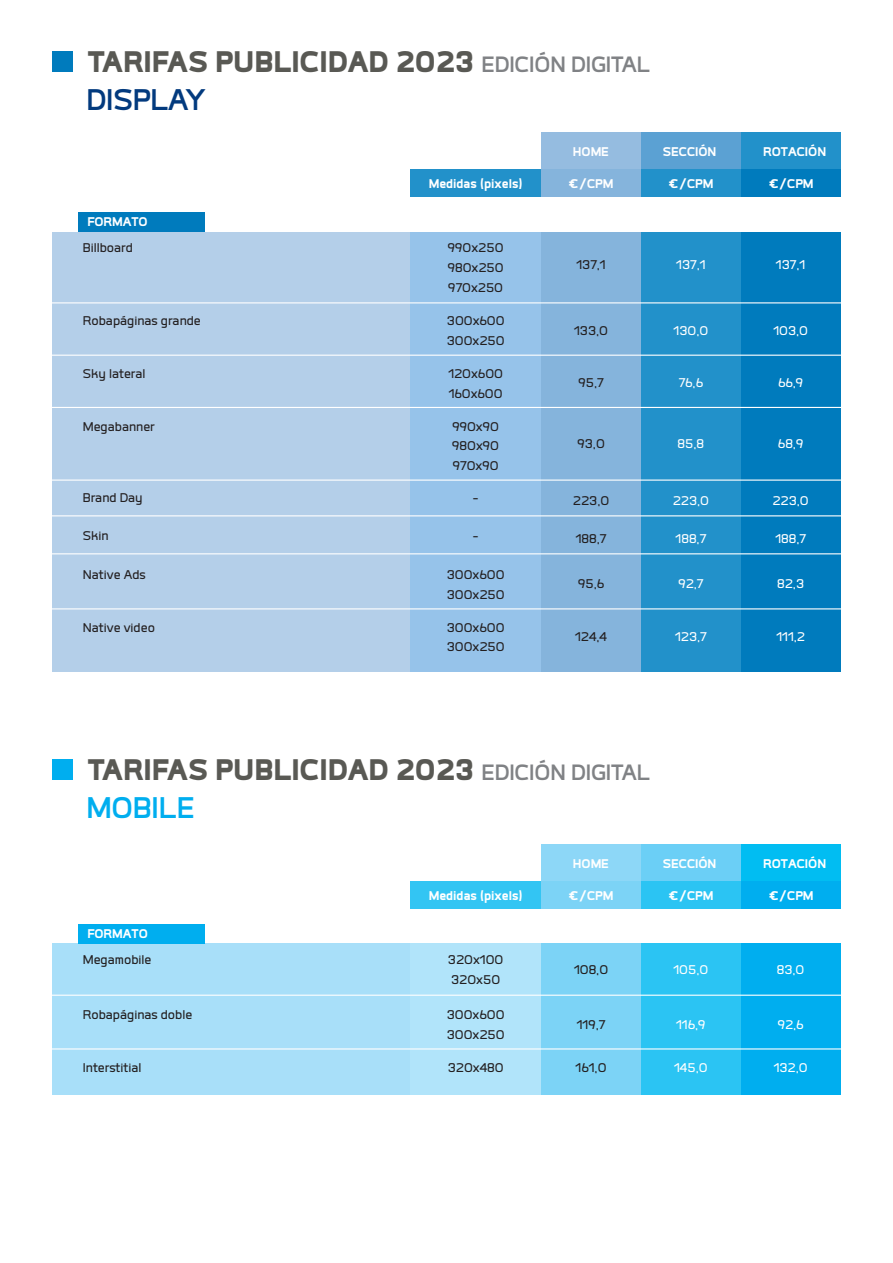
<style>
.page{position:relative;width:893px;height:1263px;background:#fff}
.page>*{position:absolute;margin:0;border:0;box-sizing:border-box;transform-origin:0 0}
.t1{font:700 39px "Labrador A";color:#023a7e}
.t2{font:700 39px "Labrador A";color:#00aeef}
.t3{font:900 38.85px "Labrador A";color:#595954}
.t4{font:500 16.5px/19.8px "Labrador A";color:#231f20}
.t5{font:800 16.5px "Labrador A";color:#fff}
.t6{font:500 16.5px "Labrador A";color:#fff}
.s1{font-weight:700;font-size:28.95px;color:#808285}
</style>
<div class="page">
<div style="left:52px;top:232px;width:789px;height:440px;background:#b4cfe9"></div>
<div style="left:410px;top:232px;width:131px;height:440px;background:#96c3ea"></div>
<div style="left:541px;top:232px;width:100px;height:440px;background:#85b4dc"></div>
<div style="left:641px;top:232px;width:100px;height:440px;background:#2291ca"></div>
<div style="left:741px;top:232px;width:100px;height:440px;background:#007bbd"></div>
<div style="left:641px;top:132px;width:100px;height:37px;background:#5ba1d3"></div>
<div style="left:741px;top:132px;width:100px;height:37px;background:#2291ca"></div>
<div style="left:410px;top:169px;width:131px;height:27px;background:#2291ca"></div>
<div style="left:541px;top:169px;width:100px;height:27px;background:#85b4dc"></div>
<div style="left:641px;top:169px;width:100px;height:27px;background:#2291ca"></div>
<div style="left:741px;top:169px;width:100px;height:27px;background:#007bbd"></div>
<div style="left:79px;top:212px;width:126px;height:20px;background:#007bbd"></div>
<div style="left:52px;top:51px;width:21px;height:21px;background:#007bbd"></div>
<div style="left:541px;top:132px;width:100px;height:37px;background:#95bce0"></div>
<hr style="left:45px;top:302px;width:803px;height:1px;background:#fff">
<hr style="left:45px;top:355px;width:803px;height:1px;background:#fff">
<hr style="left:45px;top:407px;width:803px;height:1px;background:#fff">
<hr style="left:45px;top:479px;width:803px;height:2px;background:#fff">
<hr style="left:45px;top:515px;width:803px;height:1px;background:#fff">
<div style="left:52px;top:759px;width:21px;height:21px;background:#00aeef"></div>
<div style="left:52px;top:944px;width:789px;height:151px;background:#a8dff9"></div>
<div style="left:410px;top:944px;width:131px;height:151px;background:#b1e4fa"></div>
<div style="left:541px;top:944px;width:100px;height:151px;background:#7cd3f6"></div>
<div style="left:641px;top:944px;width:100px;height:151px;background:#2bc4f3"></div>
<div style="left:741px;top:944px;width:100px;height:151px;background:#00aeef"></div>
<div style="left:641px;top:844px;width:100px;height:37px;background:#6bcff6"></div>
<div style="left:741px;top:844px;width:100px;height:37px;background:#01bdf2"></div>
<div style="left:410px;top:881px;width:131px;height:27px;background:#33c5f3"></div>
<div style="left:541px;top:881px;width:100px;height:27px;background:#7cd3f6"></div>
<div style="left:641px;top:881px;width:100px;height:27px;background:#2bc4f3"></div>
<div style="left:741px;top:881px;width:100px;height:27px;background:#00aeef"></div>
<div style="left:79px;top:924px;width:126px;height:20px;background:#00aeef"></div>
<div style="left:541px;top:844px;width:100px;height:37px;background:#8dd7f7"></div>
<hr style="left:45px;top:995px;width:803px;height:1px;background:#fff">
<hr style="left:45px;top:1048px;width:803px;height:1px;background:#fff">
<hr style="left:45px;top:608px;width:803px;height:1px;background:#fff">
<hr style="left:45px;top:553px;width:803px;height:1px;background:#fff">
<h2 class="t3" style="left:88px;top:41px;width:564px">TARIFAS PUBLICIDAD 2023 <span class="s1">EDICIÓN DIGITAL</span></h2>
<h1 class="t1" style="left:86px;top:80px;width:121px">DISPLAY</h1>
<p class="t5" style="left:87px;top:214px;width:62px">FORMATO</p>
<p class="t4" style="left:83px;top:238px;width:52px">Billboard</p>
<p class="t4" style="left:83px;top:310px;width:119px">Robapáginas grande</p>
<p class="t4" style="left:83px;top:363px;width:64px">Sky lateral</p>
<p class="t4" style="left:83px;top:416px;width:73px">Megabanner</p>
<p class="t5" style="left:663px;top:143px;width:55px">SECCIÓN</p>
<p class="t5" style="left:573px;top:143px;width:38px">HOME</p>
<p class="t5" style="left:763px;top:143px;width:65px">ROTACIÓN</p>
<p class="t5" style="left:429px;top:175px;width:95px">Medidas (pixels)</p>
<p class="t5" style="left:568px;top:175px;width:46px">€/CPM</p>
<p class="t5" style="left:669px;top:175px;width:46px">€/CPM</p>
<p class="t5" style="left:769px;top:175px;width:46px">€/CPM</p>
<p class="t4" style="left:448px;top:238px;width:57px;text-align:justify">990x250<br>980x250<br>970x250</p>
<p class="t4" style="left:447px;top:310px;width:59px">300x600<br>300x250</p>
<p class="t4" style="left:448px;top:363px;width:56px">120x600<br>160x600</p>
<p class="t4" style="left:452px;top:416px;width:48px;text-align:justify">990x90<br>980x90<br>970x90</p>
<p class="t4" style="left:576px;top:255px;width:31px">137,1</p>
<p class="t6" style="left:676px;top:257px;width:31px">137,1</p>
<p class="t6" style="left:776px;top:257px;width:31px">137,1</p>
<p class="t4" style="left:574px;top:320px;width:35px">133,0</p>
<p class="t6" style="left:674px;top:322px;width:36px">130,0</p>
<p class="t6" style="left:773px;top:322px;width:36px">103,0</p>
<p class="t4" style="left:578px;top:373px;width:27px">95,7</p>
<p class="t6" style="left:679px;top:375px;width:26px">76,6</p>
<p class="t6" style="left:778px;top:375px;width:27px">66,9</p>
<p class="t4" style="left:577px;top:433px;width:29px">93,0</p>
<p class="t6" style="left:678px;top:435px;width:28px">85,8</p>
<p class="t6" style="left:778px;top:435px;width:27px">68,9</p>
<p class="t4" style="left:83px;top:487px;width:61px">Brand Day</p>
<p class="t4" style="left:472px;top:487px;width:8px">-</p>
<p class="t4" style="left:573px;top:491px;width:38px">223,0</p>
<p class="t6" style="left:673px;top:493px;width:38px">223,0</p>
<p class="t6" style="left:772px;top:493px;width:38px">223,0</p>
<p class="t4" style="left:83px;top:525px;width:27px">Skin</p>
<p class="t4" style="left:576px;top:529px;width:32px">188,7</p>
<p class="t6" style="left:676px;top:531px;width:32px">188,7</p>
<p class="t6" style="left:775px;top:531px;width:32px">188,7</p>
<p class="t4" style="left:472px;top:525px;width:8px">-</p>
<p class="t4" style="left:83px;top:564px;width:64px">Native Ads</p>
<p class="t4" style="left:83px;top:617px;width:74px">Native video</p>
<p class="t4" style="left:447px;top:564px;width:59px">300x600<br>300x250</p>
<p class="t4" style="left:447px;top:617px;width:59px">300x600<br>300x250</p>
<p class="t4" style="left:578px;top:574px;width:28px">95,6</p>
<p class="t6" style="left:678px;top:576px;width:27px">92,7</p>
<p class="t6" style="left:777px;top:576px;width:28px">82,3</p>
<p class="t4" style="left:575px;top:626px;width:33px">124,4</p>
<p class="t6" style="left:675px;top:628px;width:33px">123,7</p>
<p class="t6" style="left:776px;top:628px;width:30px">111,2</p>
<h2 class="t3" style="left:88px;top:749px;width:564px">TARIFAS PUBLICIDAD 2023 <span class="s1">EDICIÓN DIGITAL</span></h2>
<h1 class="t2" style="left:86px;top:788px;width:110px">MOBILE</h1>
<p class="t5" style="left:87px;top:925px;width:62px">FORMATO</p>
<p class="t4" style="left:83px;top:949px;width:70px">Megamobile</p>
<p class="t4" style="left:83px;top:1004px;width:111px">Robapáginas doble</p>
<p class="t5" style="left:573px;top:855px;width:38px">HOME</p>
<p class="t5" style="left:763px;top:855px;width:65px">ROTACIÓN</p>
<p class="t5" style="left:663px;top:855px;width:55px">SECCIÓN</p>
<p class="t5" style="left:429px;top:887px;width:95px">Medidas (pixels)</p>
<p class="t5" style="left:569px;top:887px;width:46px">€/CPM</p>
<p class="t5" style="left:669px;top:887px;width:46px">€/CPM</p>
<p class="t5" style="left:769px;top:887px;width:46px">€/CPM</p>
<p class="t4" style="left:448px;top:949px;width:57px">320x100<br>320x50</p>
<p class="t4" style="left:447px;top:1004px;width:59px">300x600<br>300x250</p>
<p class="t4" style="left:574px;top:959px;width:36px">108,0</p>
<p class="t6" style="left:673px;top:961px;width:36px">105,0</p>
<p class="t6" style="left:777px;top:961px;width:29px">83,0</p>
<p class="t4" style="left:577px;top:1014px;width:30px">119,7</p>
<p class="t6" style="left:676px;top:1016px;width:31px">116,9</p>
<p class="t6" style="left:778px;top:1016px;width:27px">92,6</p>
<p class="t4" style="left:83px;top:1057px;width:60px">Interstitial</p>
<p class="t4" style="left:448px;top:1057px;width:57px">320x480</p>
<p class="t4" style="left:576px;top:1057px;width:32px">161,0</p>
<p class="t6" style="left:674px;top:1059px;width:35px">145,0</p>
<p class="t6" style="left:774px;top:1059px;width:35px">132,0</p>
</div>
